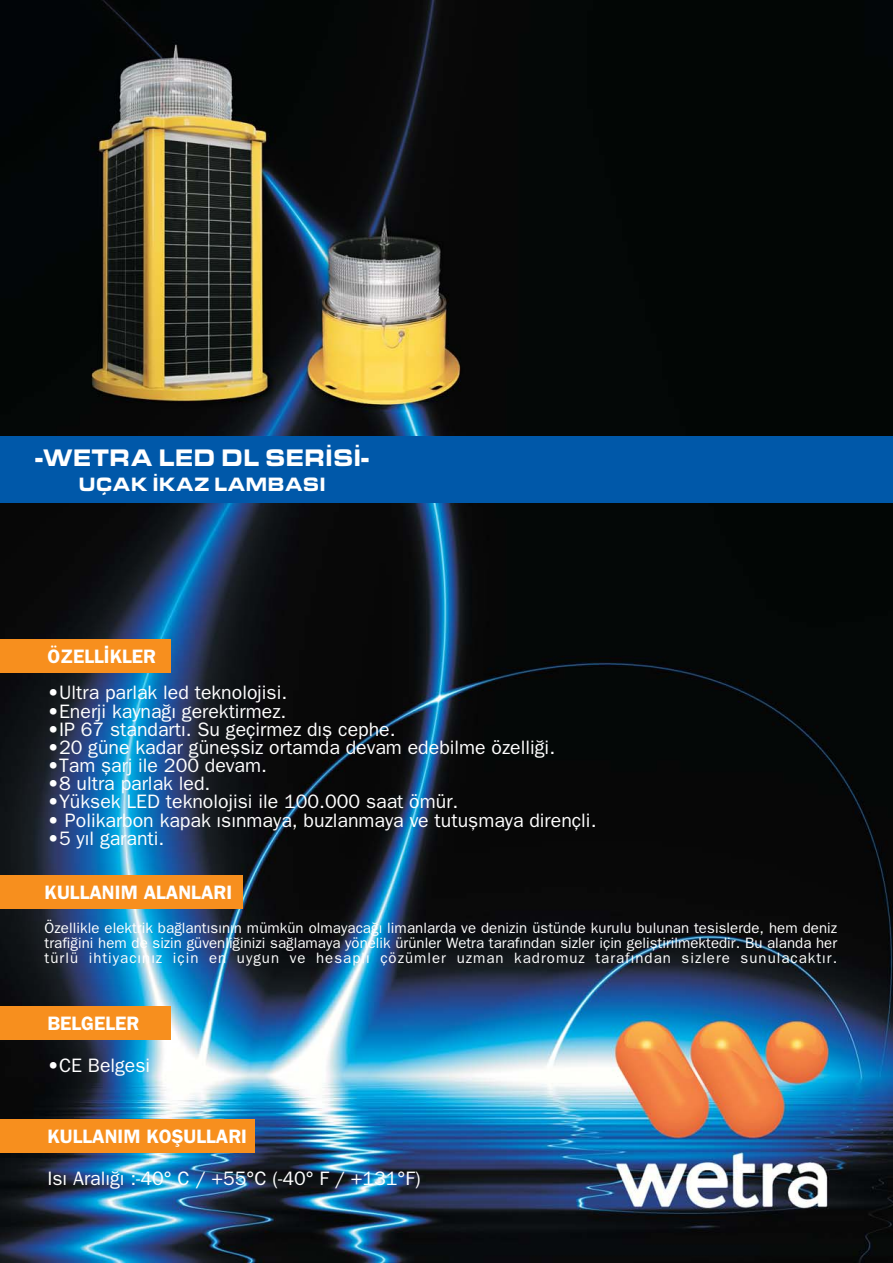
<style>
.page{position:relative;width:893px;height:1263px;background:#fff}
.page>*{position:absolute;margin:0;border:0;box-sizing:border-box;transform-origin:0 0}
.t1{font:900 24.75px "Euro Stile Ex";color:#fff;scale:.84 1}
.t2{font:900 20.1px "Euro Stile Ex";color:#fff;scale:.84 1}
.t3{font:19.5px "Fraklin Gothic";color:#fff}
.t4{font:600 19.5px "Franklin Gothic";color:#fff}
.t5{font:15px/15px "Fraklin Gothic";letter-spacing:.07em;color:#fff;text-align:justify}
</style>
<div class="page">
<img style="left:0;top:0;width:893px;height:1263px">
<div style="left:0;top:639px;width:171px;height:33px;background:#f78f1e"></div>
<div style="left:0;top:436px;width:893px;height:66px;background:#0058a9"></div>
<div style="left:0;top:1007px;width:171px;height:33px;background:#f78f1e"></div>
<div style="left:0;top:876px;width:243px;height:33px;background:#f78f1e"></div>
<div style="left:0;top:1120px;width:255px;height:33px;background:#f78f1e"></div>
<p class="t1" style="left:36px;top:449px;width:398px">-WETRA LED DL SER‹S‹-</p>
<p class="t2" style="left:78px;top:478px;width:296px">UÇAK ‹KAZ LAMBASI</p>
<p class="t4" style="left:47px;top:650px;width:110px">ÖZELL‹KLER</p>
<p class="t3" style="left:47px;top:686px;width:241px">•Ultra parlak led teknolojisi.</p>
<p class="t3" style="left:47px;top:704px;width:241px">•Enerji kayna¤› gerektirmez.</p>
<p class="t3" style="left:47px;top:722px;width:350px">•IP 67 standart›. Su geçirmez d›fl cephe.</p>
<p class="t3" style="left:47px;top:740px;width:509px">•20 güne kadar güneflsiz ortamda devam edebilme özelli¤i.</p>
<p class="t3" style="left:47px;top:759px;width:221px">•Tam flarj ile 200 devam.</p>
<p class="t3" style="left:47px;top:777px;width:165px">•8 ultra parlak led.</p>
<p class="t3" style="left:47px;top:795px;width:413px">•Yüksek LED teknolojisi ile 100.000 saat ömür.</p>
<p class="t3" style="left:47px;top:813px;width:551px">• Polikarbon kapak ›s›nmaya, buzlanmaya ve tutuflmaya dirençli.</p>
<p class="t3" style="left:47px;top:831px;width:119px">•5 y›l garanti.</p>
<p class="t4" style="left:45px;top:885px;width:189px">KULLANIM ALANLARI</p>
<p class="t5" style="left:45px;top:922px;width:794px">Özellikle elektrik ba¤lant›s›n›n mümkün olmayaca¤› limanlarda ve denizin üstünde kurulu bulunan tesislerde, hem deniz trafi¤ini hem de sizin güvenli¤inizi sa¤lamaya yönelik ürünler Wetra taraf›ndan sizler için gelifltirilmektedir. Bu alanda her türlü ihtiyac›n›z için en uygun ve hesapl› çözümler uzman kadromuz taraf›ndan sizlere sunulacakt›r.</p>
<p class="t4" style="left:47px;top:1016px;width:94px">BELGELER</p>
<p class="t3" style="left:47px;top:1059px;width:104px">•CE Belgesi</p>
<p class="t4" style="left:47px;top:1129px;width:201px">KULLANIM KOfiULLARI</p>
<p class="t3" style="left:47px;top:1172px;width:375px">Isı Aralı¤ı :-40° C / +55°C (-40° F / +131°F)</p>
</div>
